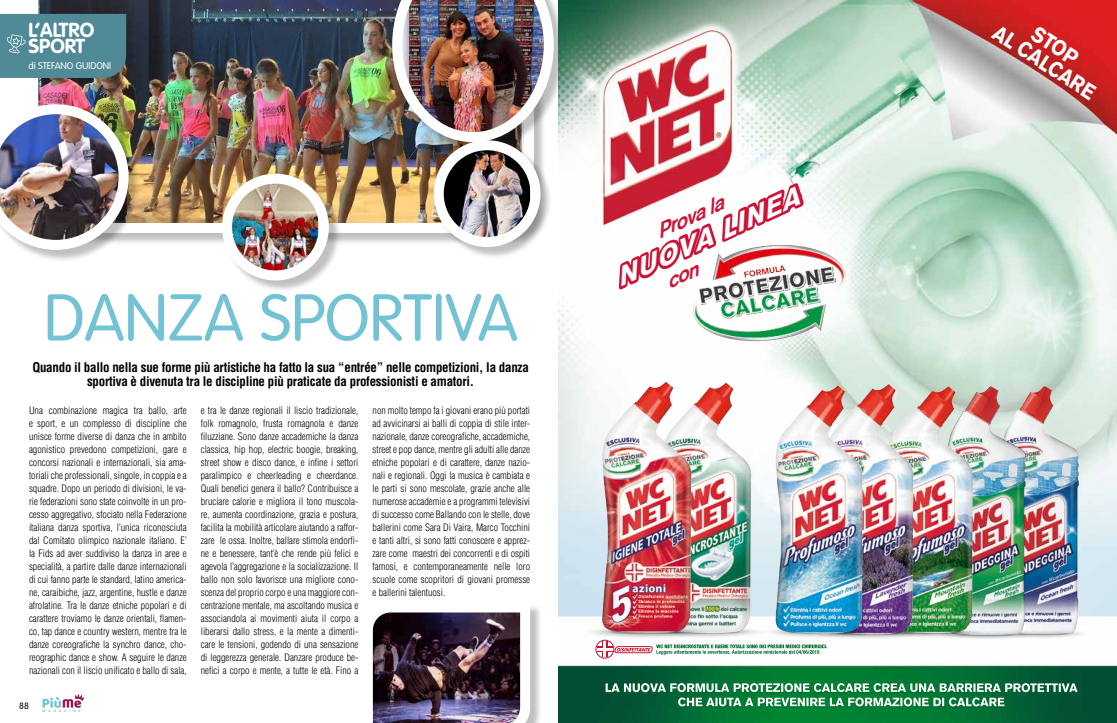
<style>
.page{position:relative;width:1117px;height:723px;background:#fff}
.page>*{position:absolute;margin:0;border:0;box-sizing:border-box;transform-origin:0 0}
.t1{font:300 65px "VAG Rounded";color:#74c3d5}
.t2{font:italic 700 25.6px "Akzidenz Grotesk BQ";color:#fff;scale:1.08 1}
.t3{font:700 21.6px "Akzidenz Grotesk BQ";color:#fff;scale:.88 1}
.t4{font:italic 700 20.2px "Akzidenz Grotesk";color:#cd1236;scale:1.05 1}
.t5{font:700 20px/16px "VAG Rounded";color:#fff}
.t6{font:700 condensed 13px/14px "Helvetica";letter-spacing:-.02em;color:#000;text-align:center}
.t7{font:300 condensed 10px/13px "Helvetica";color:#000;text-align:justify}
.t8{font:300 9.5px "VAG Rounded";color:#fff}
.t9{font:300 9px "VAG Rounded";color:#000}
.t10{font:700 3.3px "VAG Rounded";letter-spacing:.955em;color:#71c2d5}
</style>
<div class="page">
<img style="left:23px;top:0;width:412px;height:238px">
<div style="left:364px;top:604px;width:179px;height:119px;background:#000;opacity:.25"></div>
<img style="left:364px;top:604px;width:171px;height:119px">
<div style="left:0;top:14px;width:126px;height:64px;background:#518a97"></div>
<div style="left:394px;top:0;width:172px;height:154px;background:#000;opacity:.25"></div>
<div style="left:435px;top:142px;width:118px;height:117px;background:#000;opacity:.25"></div>
<img style="left:440px;top:148px;width:90px;height:94px">
<div style="left:434px;top:140px;width:106px;height:107px;border:10px solid #fff;border-radius:50%"></div>
<div style="left:224px;top:175px;width:117px;height:118px;background:#000;opacity:.25"></div>
<img style="left:231px;top:179px;width:87px;height:96px">
<div style="left:222px;top:174px;width:107px;height:106px;border:10px solid #fff;border-radius:50%"></div>
<div style="left:0;top:106px;width:141px;height:156px;background:#000;opacity:.25"></div>
<img style="left:0;top:104px;width:129px;height:146px">
<svg style="left:43px;top:694px;width:41px;height:14px"></svg>
<img style="left:558px;top:0;width:559px;height:723px">
<img style="left:1032px;top:382px;width:59px;height:259px">
<img style="left:989px;top:382px;width:43px;height:259px">
<img style="left:872px;top:379px;width:117px;height:262px">
<img style="left:704px;top:380px;width:60px;height:261px">
<img style="left:588px;top:374px;width:116px;height:272px">
<img style="left:875px;top:380px;width:51px;height:258px">
<img style="left:764px;top:380px;width:111px;height:261px">
<img style="left:588px;top:16px;width:159px;height:219px">
<img style="left:563px;top:42px;width:79px;height:58px">
<img style="left:558px;top:100px;width:89px;height:103px">
<img style="left:707px;top:64px;width:91px;height:84px">
<img style="left:648px;top:221px;width:239px;height:137px">
<div style="left:596px;top:640px;width:18px;height:18px;border:1px solid #cd122d;border-radius:50%"></div>
<svg style="left:606px;top:683px;width:471px;height:25px"></svg>
<svg style="left:597px;top:641px;width:230px;height:16px"></svg>
<img style="left:392px;top:0;width:171px;height:142px">
<svg style="left:613px;top:175px;width:195px;height:121px"></svg>
<h3 class="t5" style="left:29px;top:21px;width:67px">L’ALTRO<br>SPORT</h3>
<p class="t8" style="left:29px;top:60px;width:84px">di STEFANO GUIDONI</p>
<h1 class="t1" style="left:44px;top:281px;width:476px">DANZA SPORTIVA</h1>
<h3 class="t6" style="left:32px;top:361px;width:498px">Quando il ballo nella sue forme più artistiche ha fatto la sua “entrée” nelle competizioni, la danza sportiva è divenuta tra le discipline più praticate da professionisti e amatori.</h3>
<p class="t7" style="left:29px;top:404px;width:159px">Una combinazione magica tra ballo, arte e sport, e un complesso di discipline che unisce forme diverse di danza che in ambito agonistico prevedono competizioni, gare e concorsi nazionali e internazionali, sia ama&shy;toriali che professionali, singole, in coppia e a squadre. Dopo un periodo di divisioni, le va&shy;rie federazioni sono state coinvolte in un pro&shy;cesso aggregativo, sfociato nella Federazione italiana danza sportiva, l’unica riconosciuta dal Comitato olimpico nazionale italiano. E’ la Fids ad aver suddiviso la danza in aree e specialità, a partire dalle danze internazionali di cui fanno parte le standard, latino america&shy;ne, caraibiche, jazz, argentine, hustle e danze afrolatine. Tra le danze etniche popolari e di carattere troviamo le danze orientali, flamen&shy;co, tap dance e country western, mentre tra le danze coreografiche la synchro dance, cho&shy;reographic dance e show. A seguire le danze nazionali con il liscio unificato e ballo di sala,</p>
<p class="t7" style="left:201px;top:404px;width:159px">e tra le danze regionali il liscio tradizionale, folk romagnolo, frusta romagnola e danze filuzziane. Sono danze accademiche la danza classica, hip hop, electric boogie, breaking, street show e disco dance, e infine i settori paralimpico e cheerleading e cheerdance.<br>Quali benefici genera il ballo? Contribuisce a bruciare calorie e migliora il tono muscola&shy;re, aumenta coordinazione, grazia e postura, facilita la mobilità articolare aiutando a raffor&shy;zare le ossa. Inoltre, ballare stimola endorfi&shy;ne e benessere, tant’è che rende più felici e agevola l’aggregazione e la socializzazione. Il ballo non solo favorisce una migliore cono&shy;scenza del proprio corpo e una maggiore con&shy;centrazione mentale, ma ascoltando musica e associandola ai movimenti aiuta il corpo a liberarsi dallo stress, e la mente a dimenti&shy;care le tensioni, godendo di una sensazione di leggerezza generale. Danzare produce be&shy;nefici a corpo e mente, a tutte le età. Fino a</p>
<p class="t7" style="left:373px;top:404px;width:159px">non molto tempo fa i giovani erano più portati ad avvicinarsi ai balli di coppia di stile inter&shy;nazionale, danze coreografiche, accademiche, street e pop dance, mentre gli adulti alle danze etniche popolari e di carattere, danze nazio&shy;nali e regionali. Oggi la musica è cambiata e le parti si sono mescolate, grazie anche alle numerose accademie e a programmi televisivi di successo come Ballando con le stelle, dove ballerini come Sara Di Vaira, Marco Tocchini e tanti altri, si sono fatti conoscere e apprez&shy;zare come maestri dei concorrenti e di ospiti famosi, e contemporaneamente nelle loro scuole come scopritori di giovani promesse e ballerini talentuosi.</p>
<p class="t9" style="left:19px;top:701px;width:11px">88</p>
<p class="t10" style="left:43px;top:708px;width:39px">MAGAZINE</p>
<h2 class="t2" style="left:610px;top:266px;width:186px;rotate:-25deg">NUOVA LINEA</h2>
<h3 class="t4" style="left:651px;top:221px;width:70px;rotate:-25deg">Prova la</h3>
<h3 class="t3" style="left:1002px;top:20px;width:135px;rotate:33deg">AL CALCARE</h3>
<h3 class="t3" style="left:1040px;top:21px;width:59px;rotate:33deg">STOP</h3>
</div>
